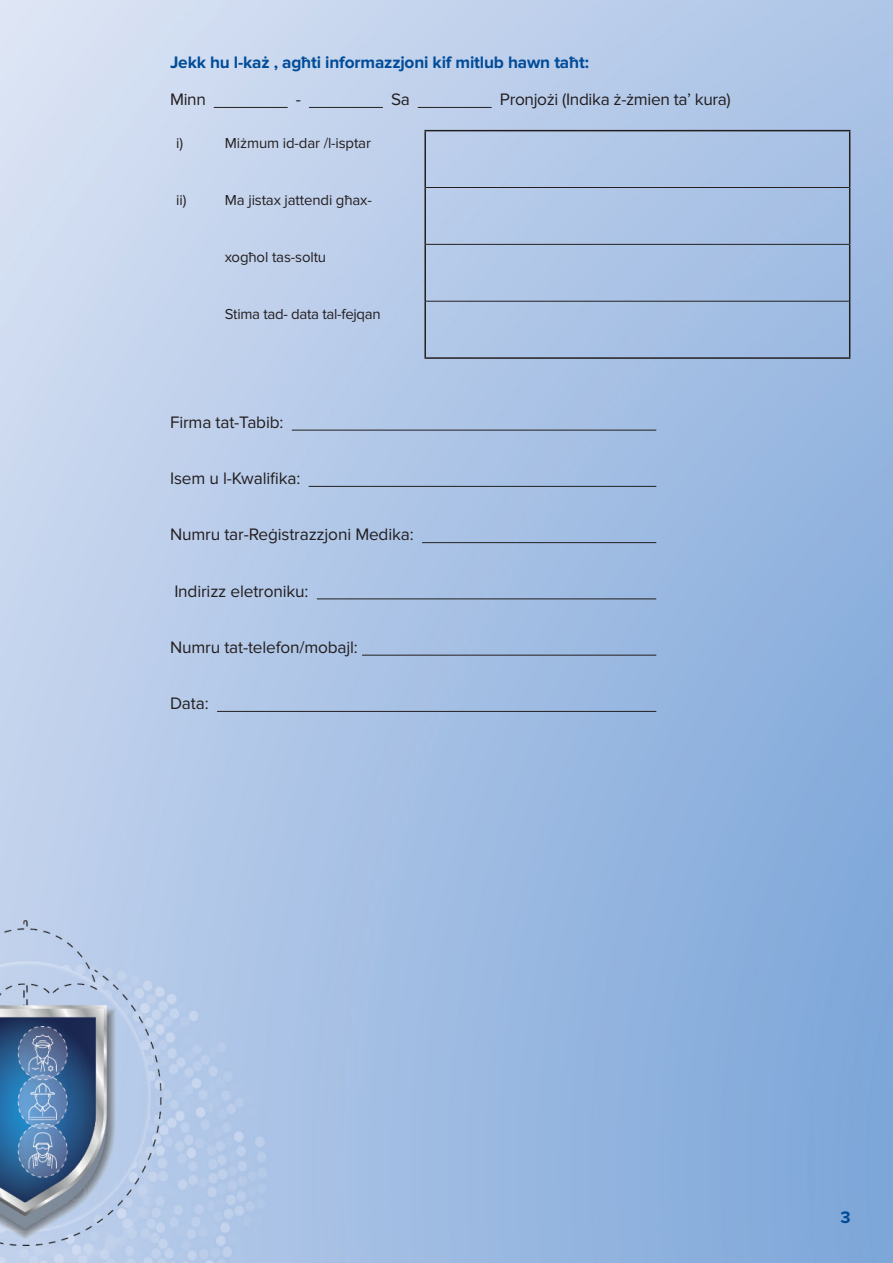
<style>
.page{position:relative;width:893px;height:1263px;background:#fff}
.page>*{position:absolute;margin:0;border:0;box-sizing:border-box;transform-origin:0 0}
.t1{font:17.25px "Proxima Nova";letter-spacing:-.01em;color:#231f20}
.t2{font:700 17.25px "Proxima Nova";letter-spacing:-.01em;color:#014c98}
.t3{font:15px "Proxima Nova";letter-spacing:-.01em;color:#231f20}
</style>
<div class="page">
<img style="left:0;top:0;width:893px;height:1263px">
<svg style="left:0;top:0;width:675px;height:60px;background:#c9d7ee"></svg>
<hr style="left:214px;top:107px;width:74px;height:1px;background:#231f20">
<hr style="left:309px;top:107px;width:74px;height:1px;background:#231f20">
<hr style="left:418px;top:107px;width:74px;height:1px;background:#231f20">
<hr style="left:292px;top:430px;width:364px;height:1px;background:#231f20">
<hr style="left:309px;top:486px;width:347px;height:1px;background:#231f20">
<hr style="left:422px;top:542px;width:234px;height:1px;background:#231f20">
<hr style="left:317px;top:599px;width:339px;height:1px;background:#231f20">
<hr style="left:362px;top:655px;width:294px;height:1px;background:#231f20">
<hr style="left:217px;top:711px;width:439px;height:1px;background:#231f20">
<hr style="left:424px;top:130px;width:426px;height:1px;background:#231f20">
<hr style="left:424px;top:131px;width:2px;height:56px;background:#231f20">
<hr style="left:849px;top:131px;width:1px;height:56px;background:#231f20">
<hr style="left:424px;top:187px;width:2px;height:57px;background:#231f20">
<hr style="left:849px;top:187px;width:1px;height:57px;background:#231f20">
<hr style="left:424px;top:244px;width:2px;height:57px;background:#231f20">
<hr style="left:849px;top:244px;width:1px;height:57px;background:#231f20">
<hr style="left:424px;top:301px;width:2px;height:56px;background:#231f20">
<hr style="left:849px;top:301px;width:1px;height:56px;background:#231f20">
<hr style="left:424px;top:357px;width:426px;height:2px;background:#231f20">
<hr style="left:426px;top:187px;width:423px;height:1px;background:#231f20">
<hr style="left:426px;top:244px;width:423px;height:1px;background:#231f20">
<hr style="left:426px;top:301px;width:423px;height:1px;background:#231f20">
<p class="t2" style="left:170px;top:52px;width:420px">Jekk hu l-każ , agħti informazzjoni kif mitlub hawn taħt:</p>
<p class="t1" style="left:170px;top:89px;width:37px">Minn</p>
<p class="t1" style="left:296px;top:89px;width:7px">-</p>
<p class="t1" style="left:391px;top:89px;width:20px">Sa</p>
<p class="t1" style="left:500px;top:89px;width:232px">Pronjożi (Indika ż-żmien ta’ kura)</p>
<p class="t3" style="left:176px;top:135px;width:9px">i)</p>
<p class="t3" style="left:225px;top:135px;width:148px">Miżmum id-dar /l-isptar</p>
<p class="t3" style="left:176px;top:192px;width:12px">ii)</p>
<p class="t3" style="left:225px;top:192px;width:148px">Ma jistax jattendi għax-</p>
<p class="t3" style="left:225px;top:249px;width:103px">xogħol tas-soltu</p>
<p class="t3" style="left:225px;top:305px;width:157px">Stima tad- data tal-fejqan</p>
<p class="t1" style="left:170px;top:412px;width:115px">Firma tat-Tabib:</p>
<p class="t1" style="left:170px;top:468px;width:132px">Isem u l-Kwalifika:</p>
<p class="t1" style="left:170px;top:525px;width:245px">Numru tar-Reġistrazzjoni Medika:</p>
<p class="t1" style="left:174px;top:581px;width:136px">Indirizz eletroniku:</p>
<p class="t1" style="left:170px;top:637px;width:189px">Numru tat-telefon/mobajl:</p>
<p class="t1" style="left:170px;top:693px;width:40px">Data:</p>
<p class="t2" style="left:840px;top:1207px;width:12px">3</p>
</div>
